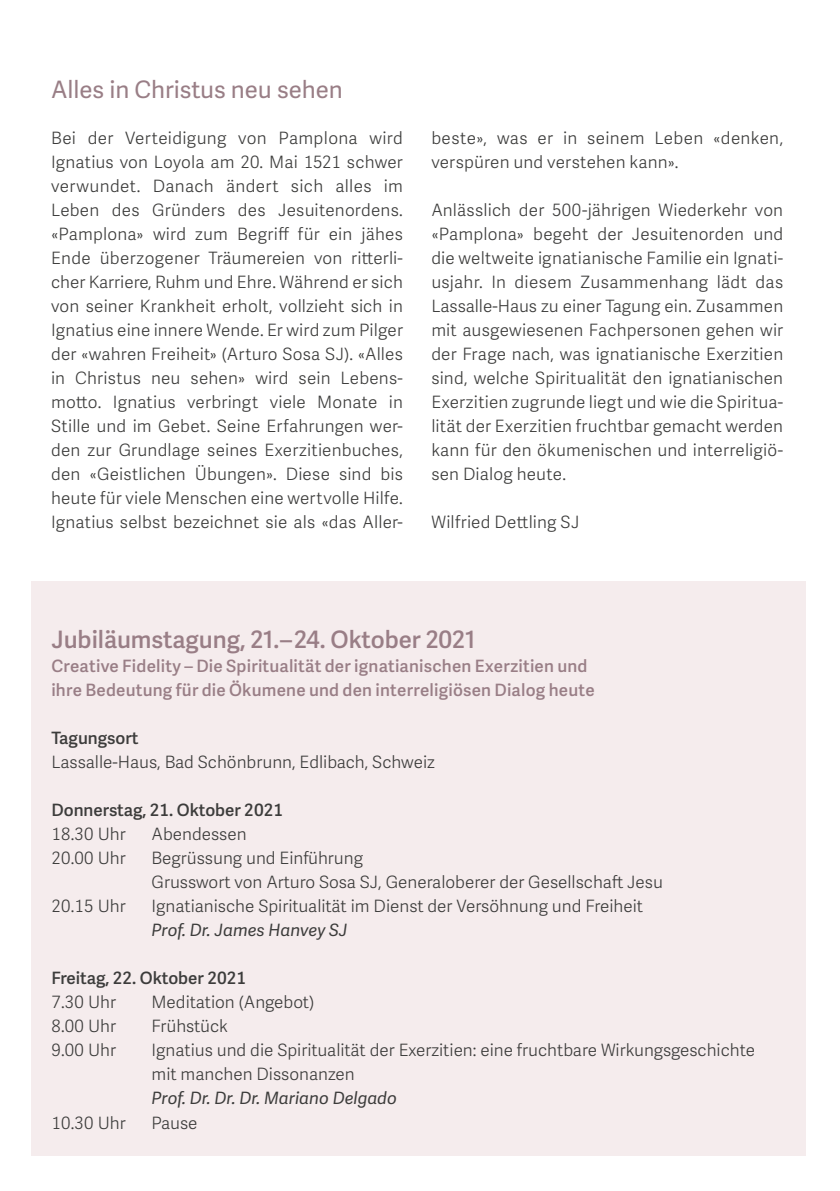
<style>
.page{position:relative;width:840px;height:1191px;background:#fff}
.page>*{position:absolute;margin:0;border:0;box-sizing:border-box;transform-origin:0 0}
.t1{font:24px "Adelle Sans Sb";color:#997e86}
.t2{font:24px "Adelle Sans";color:#997e86}
.t3{font:17px/24px "Adelle Sans Lt";color:#3c3c3b}
.t4{font:17px/24px "Adelle Sans Sb";letter-spacing:.015em;color:#997e86}
.t5{font:17px "Adelle Sans Sb";color:#3c3c3b}
.t6{font:italic 17px "Adelle Sans";color:#3c3c3b}
</style>
<div class="page">
<div style="left:31px;top:581px;width:774px;height:575px;background:#f5eced"></div>
<h1 class="t2" style="left:51px;top:72px;width:293px">Alles in Christus neu sehen</h1>
<p class="t3" style="left:51px;top:125px;width:353px;text-align:justify">Bei der Verteidigung von Pamplona wird Ignatius von Loyola am 20. Mai 1521 schwer verwundet. Danach ändert sich alles im Leben des Gründers des Jesuitenordens. «Pamplona» wird zum Begriff für ein jähes Ende überzogener Träumereien von ritterli&shy;cher Karriere, Ruhm und Ehre. Während er sich von seiner Krankheit erholt, vollzieht sich in Ignatius eine innere Wende. Er wird zum Pilger der «wahren Freiheit» (Arturo Sosa SJ). «Alles in Christus neu sehen» wird sein Lebens&shy;motto. Ignatius verbringt viele Monate in Stille und im Gebet. Seine Erfahrungen wer&shy;den zur Grundlage seines Exerzitienbuches, den «Geistlichen Übungen». Diese sind bis heute für viele Menschen eine wertvolle Hilfe.<br>Ignatius selbst bezeichnet sie als «das Aller-</p>
<p class="t3" style="left:431px;top:125px;width:353px">beste», was er in seinem Leben «denken, verspüren und verstehen kann».</p>
<p class="t3" style="left:431px;top:197px;width:353px;text-align:justify">Anlässlich der 500-jährigen Wiederkehr von «Pamplona» begeht der Jesuitenorden und die weltweite ignatianische Familie ein Ignati&shy;usjahr. In diesem Zusammenhang lädt das Lassalle-Haus zu einer Tagung ein. Zusammen mit ausgewiesenen Fachpersonen gehen wir der Frage nach, was ignatianische Exerzitien sind, welche Spiritualität den ignatianischen Exerzitien zugrunde liegt und wie die Spiritua&shy;lität der Exerzitien fruchtbar gemacht werden kann für den ökumenischen und interreligiö&shy;sen Dialog heute.</p>
<p class="t3" style="left:431px;top:510px;width:149px">Wilfried Dettling SJ</p>
<h1 class="t1" style="left:51px;top:622px;width:425px">Jubiläumstagung, 21.– 24. Oktober 2021</h1>
<p class="t4" style="left:51px;top:653px;width:544px">Creative Fidelity – Die Spiritualität der ignatianischen Exerzitien und ihre Bedeutung für die Ökumene und den interreligiösen Dialog heute</p>
<p class="t5" style="left:51px;top:726px;width:88px">Tagungsort</p>
<p class="t3" style="left:51px;top:749px;width:385px">Lassalle-Haus, Bad Schönbrunn, Edlibach, Schweiz</p>
<p class="t5" style="left:51px;top:798px;width:233px">Donnerstag, 21. Oktober 2021</p>
<p class="t3" style="left:51px;top:821px;width:76px">18.30 Uhr</p>
<p class="t3" style="left:151px;top:821px;width:97px">Abendessen</p>
<p class="t3" style="left:51px;top:845px;width:76px">20.00 Uhr</p>
<p class="t3" style="left:151px;top:845px;width:512px">Begrüssung und Einführung<br>Grusswort von Arturo Sosa SJ, Generaloberer der Gesellschaft Jesu</p>
<p class="t3" style="left:51px;top:893px;width:76px">20.15 Uhr</p>
<p class="t3" style="left:151px;top:893px;width:493px">Ignatianische Spiritualität im Dienst der Versöhnung und Freiheit</p>
<p class="t6" style="left:151px;top:920px;width:197px">Prof. Dr. James Hanvey SJ</p>
<p class="t5" style="left:51px;top:966px;width:196px">Freitag, 22. Oktober 2021</p>
<p class="t3" style="left:51px;top:989px;width:66px">7.30 Uhr</p>
<p class="t3" style="left:151px;top:989px;width:164px">Meditation (Angebot)</p>
<p class="t3" style="left:51px;top:1013px;width:66px">8.00 Uhr</p>
<p class="t3" style="left:151px;top:1013px;width:78px">Frühstück</p>
<p class="t3" style="left:51px;top:1037px;width:66px">9.00 Uhr</p>
<p class="t3" style="left:151px;top:1037px;width:604px">Ignatius und die Spiritualität der Exerzitien: eine fruchtbare Wirkungsgeschichte mit manchen Dissonanzen</p>
<p class="t6" style="left:151px;top:1088px;width:247px">Prof. Dr. Dr. Dr. Mariano Delgado</p>
<p class="t3" style="left:51px;top:1109px;width:76px">10.30 Uhr</p>
<p class="t3" style="left:151px;top:1109px;width:47px">Pause</p>
</div>
